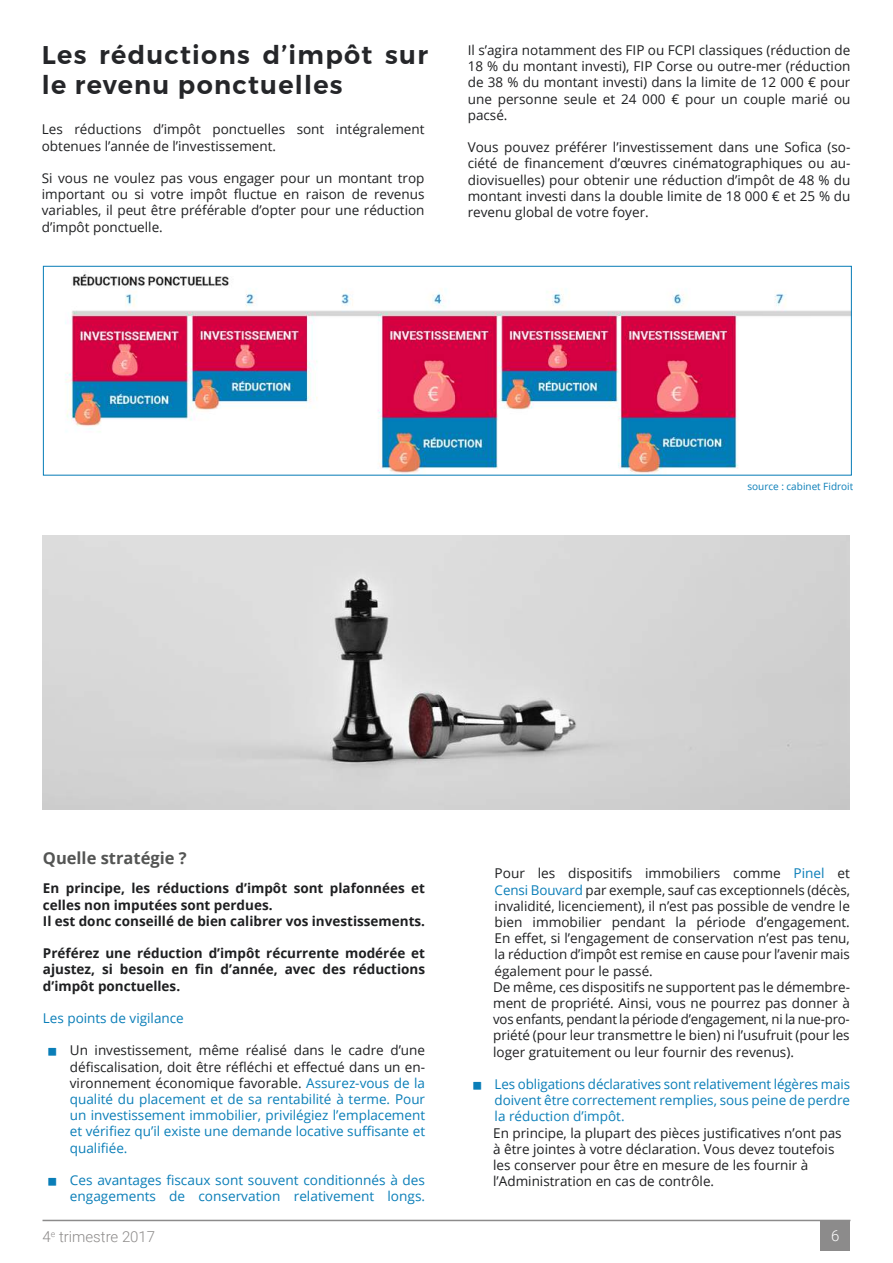
<style>
.page{position:relative;width:893px;height:1263px;background:#fff}
.page>*{position:absolute;margin:0;border:0;box-sizing:border-box;transform-origin:0 0}
.t1{font:600 25.5px/30px "Montserrat";letter-spacing:.05em;color:#252629}
.t2{font:700 16.5px "Open Sans";color:#545554}
.t3{font:300 15px "Roboto";color:#8d8b8a}
.t4{font:300 15px "Roboto";color:#fff}
.t5{font:13.5px/16.2px "Open Sans";color:#1e1f21}
.t6{font:13.5px/16.2px "Open Sans";color:#0a7eb8;text-align:justify}
.t7{font:700 13.5px/16.2px "Open Sans";color:#1e1f21}
.t8{font:10.05px "Open Sans";color:#0a7eb8}
.s1{color:#1e1f21}
.s2{color:#0a7eb8}
</style>
<div class="page">
<div style="left:820px;top:1221px;width:30px;height:29px;background:#8c8b8b"></div>
<hr style="left:43px;top:1220px;width:807px;height:1px;background:#8c8b8b">
<img style="left:65px;top:274px;width:785px;height:200px">
<div style="left:43px;top:266px;width:809px;height:210px;border:1px solid #0a7eb8"></div>
<img style="left:43px;top:536px;width:807px;height:273px">
<h1 class="t1" style="left:42px;top:40px;width:388px">Les réductions d’impôt sur le revenu ponctuelles</h1>
<p class="t5" style="left:42px;top:121px;width:384px">Les réductions d’impôt ponctuelles sont intégralement obtenues l’année de l’investissement.</p>
<p class="t5" style="left:42px;top:170px;width:384px;text-align:justify">Si vous ne voulez pas vous engager pour un montant trop important ou si votre impôt fluctue en raison de revenus variables, il peut être préférable d’opter pour une réduction d’impôt ponctuelle.</p>
<p class="t5" style="left:468px;top:42px;width:384px;text-align:justify">Il s’agira notamment des FIP ou FCPI classiques (réduction de 18 % du montant investi), FIP Corse ou outre-mer (réduction de 38 % du montant investi) dans la limite de 12 000 € pour une personne seule et 24 000 € pour un couple marié ou pacsé.</p>
<p class="t5" style="left:468px;top:139px;width:384px;text-align:justify">Vous pouvez préférer l’investissement dans une Sofica (so&shy;ciété de financement d’œuvres cinématographiques ou au&shy;diovisuelles) pour obtenir une réduction d’impôt de 48 % du montant investi dans la double limite de 18 000 € et 25 % du revenu global de votre foyer.</p>
<p class="t8" style="left:747px;top:480px;width:107px">source : cabinet Fidroit</p>
<p class="t2" style="left:43px;top:847px;width:145px">Quelle stratégie ?</p>
<p class="t7" style="left:43px;top:880px;width:384px">En principe, les réductions d’impôt sont plafonnées et celles non imputées sont perdues.<br>Il est donc conseillé de bien calibrer vos investissements.</p>
<p class="t7" style="left:43px;top:945px;width:384px;text-align:justify">Préférez une réduction d’impôt récurrente modérée et ajustez, si besoin en fin d’année, avec des réductions d’impôt ponctuelles.</p>
<p class="t6" style="left:43px;top:1010px;width:142px">Les points de vigilance</p>
<p class="t6" style="left:70px;top:1042px;width:357px"><span class="s1">Un investissement, même réalisé dans le cadre d’une défiscalisation, doit être réfléchi et effectué dans un en&shy;vironnement économique favorable.</span> Assurez-vous de la qualité du placement et de sa rentabilité à terme. Pour un investissement immobilier, privilégiez l’emplacement et vérifiez qu’il existe une demande locative suffisante et qualifiée.</p>
<p class="t6" style="left:70px;top:1172px;width:357px">Ces avantages fiscaux sont souvent conditionnés à des engagements de conservation relativement longs.</p>
<p class="t5" style="left:493px;top:865px;width:358px">Pour les dispositifs immobiliers comme <span class="s2">Pinel</span> et <span class="s2">Censi Bouvard</span> par exemple, sauf cas exceptionnels (décès, invalidité, licenciement), il n’est pas possible de vendre le bien immobilier pendant la période d’engagement.<br>En effet, si l’engagement de conservation n’est pas tenu, la réduction d’impôt est remise en cause pour l’avenir mais également pour le passé.<br>De même, ces dispositifs ne supportent pas le démembre&shy;ment de propriété. Ainsi, vous ne pourrez pas donner à vos enfants, pendant la période d’engagement, ni la nue-pro&shy;priété (pour leur transmettre le bien) ni l’usufruit (pour les loger gratuitement ou leur fournir des revenus).</p>
<p class="t6" style="left:495px;top:1076px;width:357px">Les obligations déclaratives sont relativement légères mais doivent être correctement remplies, sous peine de perdre la réduction d’impôt.</p>
<p class="t5" style="left:493px;top:1124px;width:350px">En principe, la plupart des pièces justificatives n’ont pas à être jointes à votre déclaration. Vous devez toutefois les conserver pour être en mesure de les fournir à l’Administration en cas de contrôle.</p>
<p class="t3" style="left:43px;top:1226px;width:114px">4<sup>e</sup> trimestre 2017</p>
<p class="t4" style="left:831px;top:1225px;width:10px">6</p>
</div>
